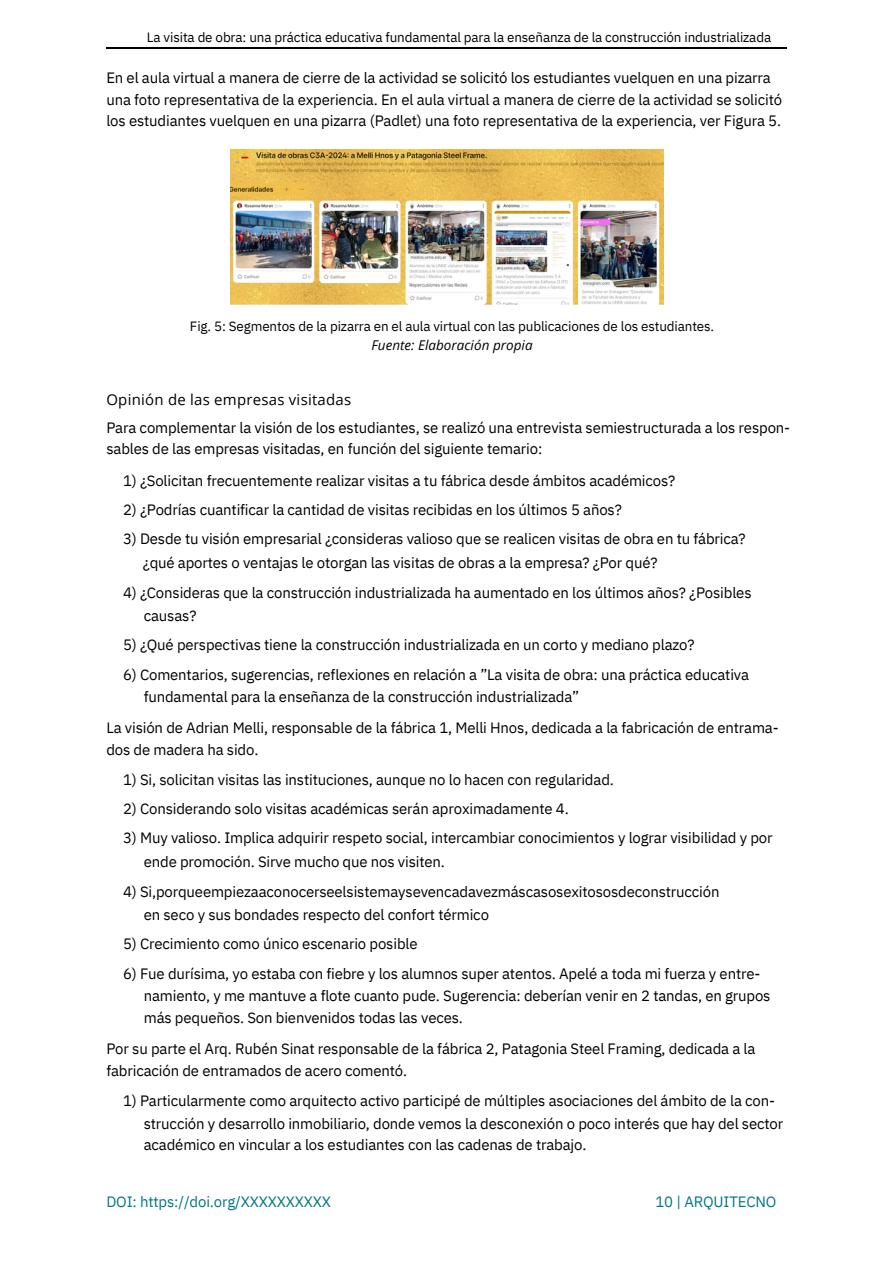
<style>
.page{position:relative;width:894px;height:1264px;background:#fff}
.page>*{position:absolute;margin:0;border:0;box-sizing:border-box;transform-origin:0 0}
.t1{font:15px/21.3px "IBM Plex Sans";letter-spacing:-.01em;color:#000}
.t2{font:15px "IBM Plex Sans";letter-spacing:-.01em;color:#007684}
.t3{font:15px "Open Sans";letter-spacing:.015em;color:#000}
.t4{font:13.5px "IBM Plex Sans";letter-spacing:-.01em;color:#000}
.t5{font:italic 13.5px "Open Sans";letter-spacing:.005em;color:#000}
</style>
<div class="page">
<hr style="left:106px;top:48px;width:681px;height:1px;background:#000">
<img style="left:230px;top:149px;width:432px;height:156px">
<p class="t4" style="left:147px;top:28px;width:625px">La visita de obra: una práctica educativa fundamental para la enseñanza de la construcción industrializada</p>
<p class="t1" style="left:106px;top:67px;width:677px">En el aula virtual a manera de cierre de la actividad se solicitó los estudiantes vuelquen en una pizarra una foto representativa de la experiencia. En el aula virtual a manera de cierre de la actividad se solicitó los estudiantes vuelquen en una pizarra (Padlet) una foto representativa de la experiencia, ver Figura 5.</p>
<p class="t4" style="left:190px;top:317px;width:525px">Fig. 5: Segmentos de la pizarra en el aula virtual con las publicaciones de los estudiantes.</p>
<p class="t5" style="left:371px;top:335px;width:162px">Fuente: Elaboración propia</p>
<h1 class="t3" style="left:106px;top:388px;width:246px">Opinión de las empresas visitadas</h1>
<p class="t1" style="left:106px;top:417px;width:685px">Para complementar la visión de los estudiantes, se realizó una entrevista semiestructurada a los respon&shy;sables de las empresas visitadas, en función del siguiente temario:</p>
<p class="t1" style="left:123px;top:469px;width:553px">1) ¿Solicitan frecuentemente realizar visitas a tu fábrica desde ámbitos académicos?</p>
<p class="t1" style="left:123px;top:499px;width:500px">2) ¿Podrías cuantificar la cantidad de visitas recibidas en los últimos 5 años?</p>
<p class="t1" style="left:123px;top:528px;width:624px">3) Desde tu visión empresarial ¿consideras valioso que se realicen visitas de obra en tu fábrica?</p>
<p class="t1" style="left:143px;top:552px;width:516px">¿qué aportes o ventajas le otorgan las visitas de obras a la empresa? ¿Por qué?</p>
<p class="t1" style="left:123px;top:581px;width:630px">4) ¿Consideras que la construcción industrializada ha aumentado en los últimos años? ¿Posibles</p>
<p class="t1" style="left:144px;top:604px;width:54px">causas?</p>
<p class="t1" style="left:123px;top:634px;width:573px">5) ¿Qué perspectivas tiene la construcción industrializada en un corto y mediano plazo?</p>
<p class="t1" style="left:123px;top:663px;width:627px">6) Comentarios, sugerencias, reflexiones en relación a ”La visita de obra: una práctica educativa</p>
<p class="t1" style="left:144px;top:686px;width:437px">fundamental para la enseñanza de la construcción industrializada”</p>
<p class="t1" style="left:106px;top:716px;width:673px">La visión de Adrian Melli, responsable de la fábrica 1, Melli Hnos, dedicada a la fabricación de entrama-</p>
<p class="t1" style="left:106px;top:738px;width:153px">dos de madera ha sido.</p>
<p class="t1" style="left:123px;top:768px;width:492px">1) Si, solicitan visitas las instituciones, aunque no lo hacen con regularidad.</p>
<p class="t1" style="left:123px;top:797px;width:447px">2) Considerando solo visitas académicas serán aproximadamente 4.</p>
<p class="t1" style="left:123px;top:827px;width:651px">3) Muy valioso. Implica adquirir respeto social, intercambiar conocimientos y lograr visibilidad y por</p>
<p class="t1" style="left:144px;top:851px;width:302px">ende promoción. Sirve mucho que nos visiten.</p>
<p class="t1" style="left:123px;top:880px;width:598px">4) Si,porqueempiezaaconocerseelsistemaysevencadavezmáscasosexitososdeconstrucción</p>
<p class="t1" style="left:144px;top:903px;width:346px">en seco y sus bondades respecto del confort térmico</p>
<p class="t1" style="left:123px;top:933px;width:296px">5) Crecimiento como único escenario posible</p>
<p class="t1" style="left:123px;top:962px;width:638px">6) Fue durísima, yo estaba con fiebre y los alumnos super atentos. Apelé a toda mi fuerza y entre-</p>
<p class="t1" style="left:144px;top:984px;width:628px">namiento, y me mantuve a flote cuanto pude. Sugerencia: deberían venir en 2 tandas, en grupos más pequeños. Son bienvenidos todas las veces.</p>
<p class="t1" style="left:106px;top:1037px;width:650px">Por su parte el Arq. Rubén Sinat responsable de la fábrica 2, Patagonia Steel Framing, dedicada a la</p>
<p class="t1" style="left:106px;top:1060px;width:302px">fabricación de entramados de acero comentó.</p>
<p class="t1" style="left:123px;top:1089px;width:653px">1) Particularmente como arquitecto activo participé de múltiples asociaciones del ámbito de la con-</p>
<p class="t1" style="left:144px;top:1112px;width:641px">strucción y desarrollo inmobiliario, donde vemos la desconexión o poco interés que hay del sector</p>
<p class="t1" style="left:144px;top:1134px;width:444px">académico en vincular a los estudiantes con las cadenas de trabajo.</p>
<p class="t2" style="left:106px;top:1191px;width:226px">DOI: https://doi.org/XXXXXXXXXX</p>
<p class="t2" style="left:655px;top:1191px;width:122px">10 | ARQUITECNO</p>
</div>
